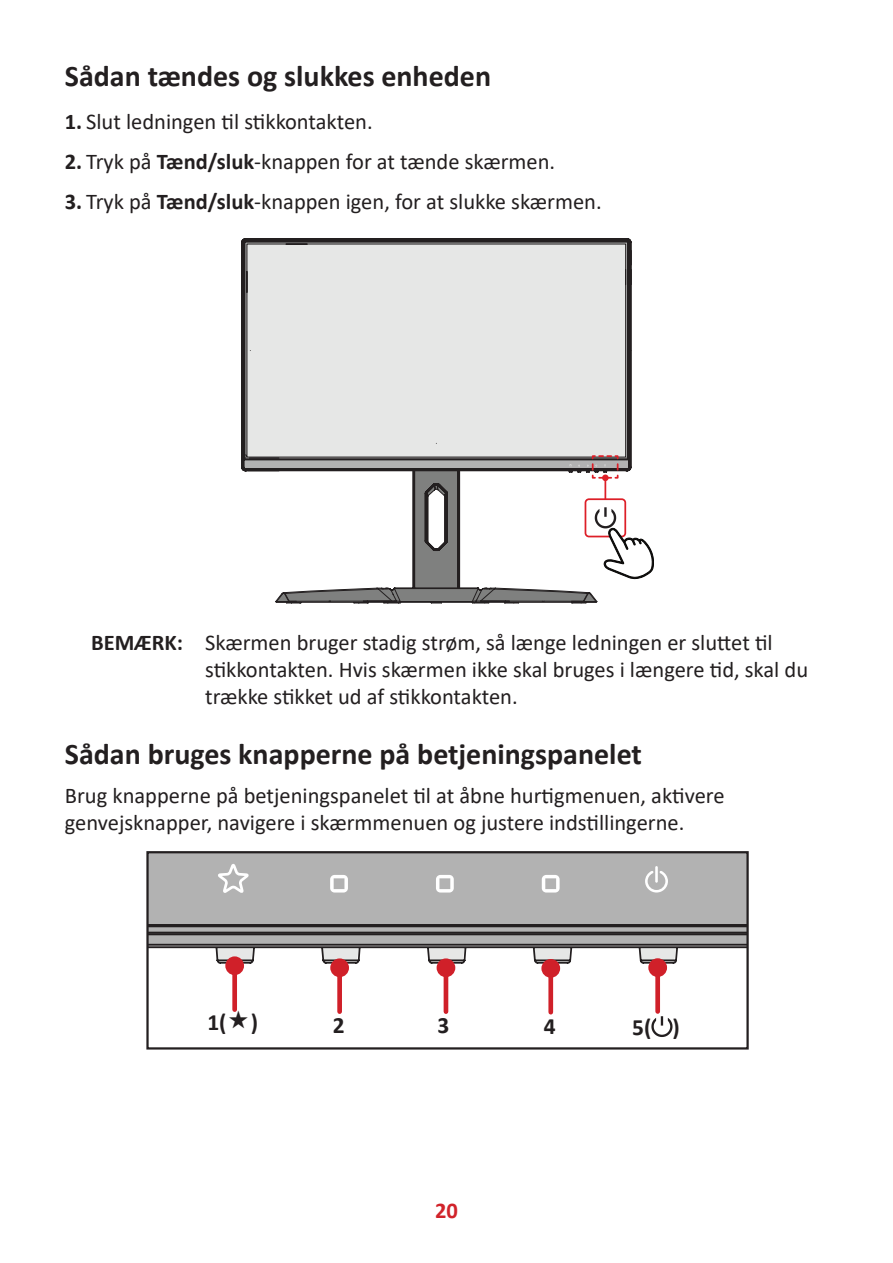
<style>
.page{position:relative;width:893px;height:1263px;background:#fff}
.page>*{position:absolute;margin:0;border:0;box-sizing:border-box;transform-origin:0 0}
.t1{font:700 30px "Calibri";color:#231f20}
.t2{font:700 23.4px "Calibri";color:#231f20}
.t3{font:22.5px/27px "Calibri";color:#231f20}
.t4{font:700 22.5px "Calibri";color:#d1232a}
.s1{font-weight:700}
</style>
<div class="page">
<svg style="left:241px;top:239px;width:390px;height:233px;background:#dadbda"></svg>
<svg style="left:275px;top:454px;width:379px;height:149px"></svg>
<svg style="left:149px;top:854px;width:597px;height:176px"></svg>
<svg style="left:645px;top:871px;width:23px;height:21px"></svg>
<hr style="left:655px;top:866px;width:3px;height:17px;background:#fff">
<svg style="left:330px;top:875px;width:18px;height:17px"></svg>
<svg style="left:542px;top:875px;width:18px;height:17px"></svg>
<svg style="left:436px;top:875px;width:18px;height:17px"></svg>
<svg style="left:218px;top:864px;width:31px;height:29px"></svg>
<div style="left:146px;top:851px;width:603px;height:198px;border:2px solid #231f20"></div>
<div style="left:655px;top:968px;width:5px;height:43px;background:#d02029"></div>
<div style="left:648px;top:958px;width:19px;height:19px;background:#d02029;border-radius:50%"></div>
<svg style="left:651px;top:1016px;width:21px;height:21px"></svg>
<svg style="left:148px;top:945px;width:422px;height:103px"></svg>
<h1 class="t1" style="left:65px;top:55px;width:428px">Sådan tændes og slukkes enheden</h1>
<p class="t3" style="left:65px;top:108px;width:309px"><span class="s1">1.</span> Slut ledningen til stikkontakten.</p>
<p class="t3" style="left:65px;top:147px;width:492px"><span class="s1">2.</span> Tryk på <span class="s1">Tænd/sluk</span>-knappen for at tænde skærmen.</p>
<p class="t3" style="left:65px;top:187px;width:538px"><span class="s1">3.</span> Tryk på <span class="s1">Tænd/sluk</span>-knappen igen, for at slukke skærmen.</p>
<p class="t3" style="left:205px;top:628px;width:604px;text-indent:-114px"><span class="s1">BEMÆRK:</span> Skærmen bruger stadig strøm, så længe ledningen er sluttet til stikkontakten. Hvis skærmen ikke skal bruges i længere tid, skal du trække stikket ud af stikkontakten.</p>
<h1 class="t1" style="left:65px;top:733px;width:579px">Sådan bruges knapperne på betjeningspanelet</h1>
<p class="t3" style="left:65px;top:781px;width:661px">Brug knapperne på betjeningspanelet til at åbne hurtigmenuen, aktivere genvejsknapper, navigere i skærmmenuen og justere indstillingerne.</p>
<p class="t2" style="left:207px;top:1005px;width:52px">1( )</p>
<p class="t2" style="left:333px;top:1008px;width:13px">2</p>
<p class="t2" style="left:437px;top:1008px;width:13px">3</p>
<p class="t2" style="left:544px;top:1010px;width:13px">4</p>
<p class="t2" style="left:632px;top:1010px;width:49px">5( )</p>
<p class="t4" style="left:435px;top:1194px;width:24px">20</p>
</div>
